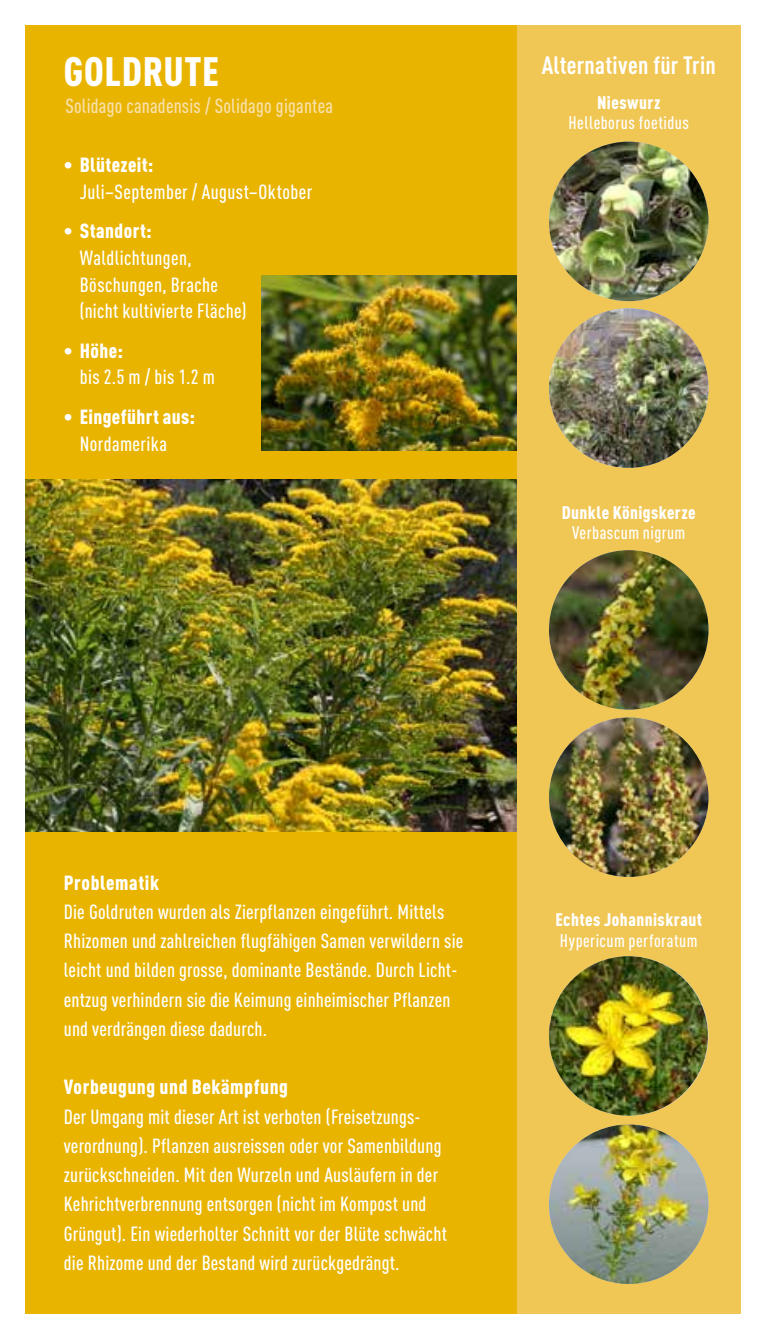
<style>
.page{position:relative;width:766px;height:1340px;background:#fff}
.page>*{position:absolute;margin:0;border:0;box-sizing:border-box;transform-origin:0 0}
.t1{font:900 40.5px "DIN Cond";letter-spacing:.02em;color:#fff}
.t2{font:700 24.75px "DIN Cond";letter-spacing:.01em;color:#fff}
.t3{font:500 20.25px/29.2px "DIN Cond";letter-spacing:.01em;color:#fff}
.t4{font:900 20.25px "DIN Cond";letter-spacing:.025em;color:#fff}
.t5{font:500 20.25px "DIN Cond";letter-spacing:.01em;color:#f8e0aa}
.t6{font:500 18px "DIN Cond";letter-spacing:.025em;color:#fff}
.t7{font:900 18px "DIN Cond";letter-spacing:.025em;color:#fff}
</style>
<div class="page">
<div style="left:26px;top:26px;width:527px;height:1288px;background:#e9b400"></div>
<img style="left:26px;top:480px;width:491px;height:351px">
<img style="left:261px;top:275px;width:256px;height:175px">
<div style="left:517px;top:26px;width:223px;height:1288px;background:#f0c654"></div>
<img style="left:549px;top:142px;width:159px;height:159px;border-radius:80px">
<img style="left:549px;top:308px;width:159px;height:160px;border-radius:80px">
<img style="left:549px;top:956px;width:158px;height:159px;border-radius:80px">
<img style="left:549px;top:1124px;width:159px;height:159px;border-radius:80px">
<img style="left:549px;top:550px;width:159px;height:159px;border-radius:80px">
<img style="left:549px;top:717px;width:159px;height:160px;border-radius:80px">
<h1 class="t1" style="left:64px;top:46px;width:157px">GOLDRUTE</h1>
<p class="t5" style="left:65px;top:94px;width:269px">Solidago canadensis / Solidago gigantea</p>
<p class="t4" style="left:64px;top:152px;width:91px">• Blütezeit:</p>
<p class="t3" style="left:80px;top:177px;width:234px">Juli–September / August–Oktober</p>
<p class="t4" style="left:64px;top:218px;width:89px">• Standort:</p>
<p class="t3" style="left:80px;top:244px;width:168px;line-height:26.6px">Waldlichtungen,<br>Böschungen, Brache (nicht kultivierte Fläche)</p>
<p class="t4" style="left:64px;top:338px;width:61px">• Höhe:</p>
<p class="t3" style="left:80px;top:362px;width:137px">bis 2.5 m / bis 1.2 m</p>
<p class="t4" style="left:64px;top:404px;width:133px">• Eingeführt aus:</p>
<p class="t3" style="left:80px;top:428px;width:89px">Nordamerika</p>
<p class="t2" style="left:541px;top:50px;width:175px">Alternativen für Trin</p>
<p class="t7" style="left:597px;top:91px;width:65px">Nieswurz</p>
<p class="t6" style="left:568px;top:112px;width:122px">Helleborus foetidus</p>
<p class="t7" style="left:561px;top:501px;width:135px">Dunkle Königskerze</p>
<p class="t6" style="left:572px;top:521px;width:115px">Verbascum nigrum</p>
<p class="t4" style="left:64px;top:869px;width:97px">Problematik</p>
<p class="t3" style="left:64px;top:896px;width:401px">Die Goldruten wurden als Zierpflanzen eingeführt. Mittels Rhizomen und zahlreichen flugfähigen Samen verwildern sie leicht und bilden grosse, dominante Bestände. Durch Licht&shy;entzug verhindern sie die Keimung einheimischer Pflanzen und verdrängen diese dadurch.</p>
<p class="t4" style="left:64px;top:1074px;width:225px">Vorbeugung und Bekämpfung</p>
<p class="t3" style="left:64px;top:1101px;width:384px">Der Umgang mit dieser Art ist verboten (Freisetzungs&shy;verordnung). Pflanzen ausreissen oder vor Samenbildung zurückschneiden. Mit den Wurzeln und Ausläufern in der Kehrichtverbrennung entsorgen (nicht im Kompost und Grüngut). Ein wiederholter Schnitt vor der Blüte schwächt die Rhizome und der Bestand wird zurückgedrängt.</p>
<p class="t7" style="left:555px;top:908px;width:148px">Echtes Johanniskraut</p>
<p class="t6" style="left:559px;top:929px;width:139px">Hypericum perforatum</p>
</div>
